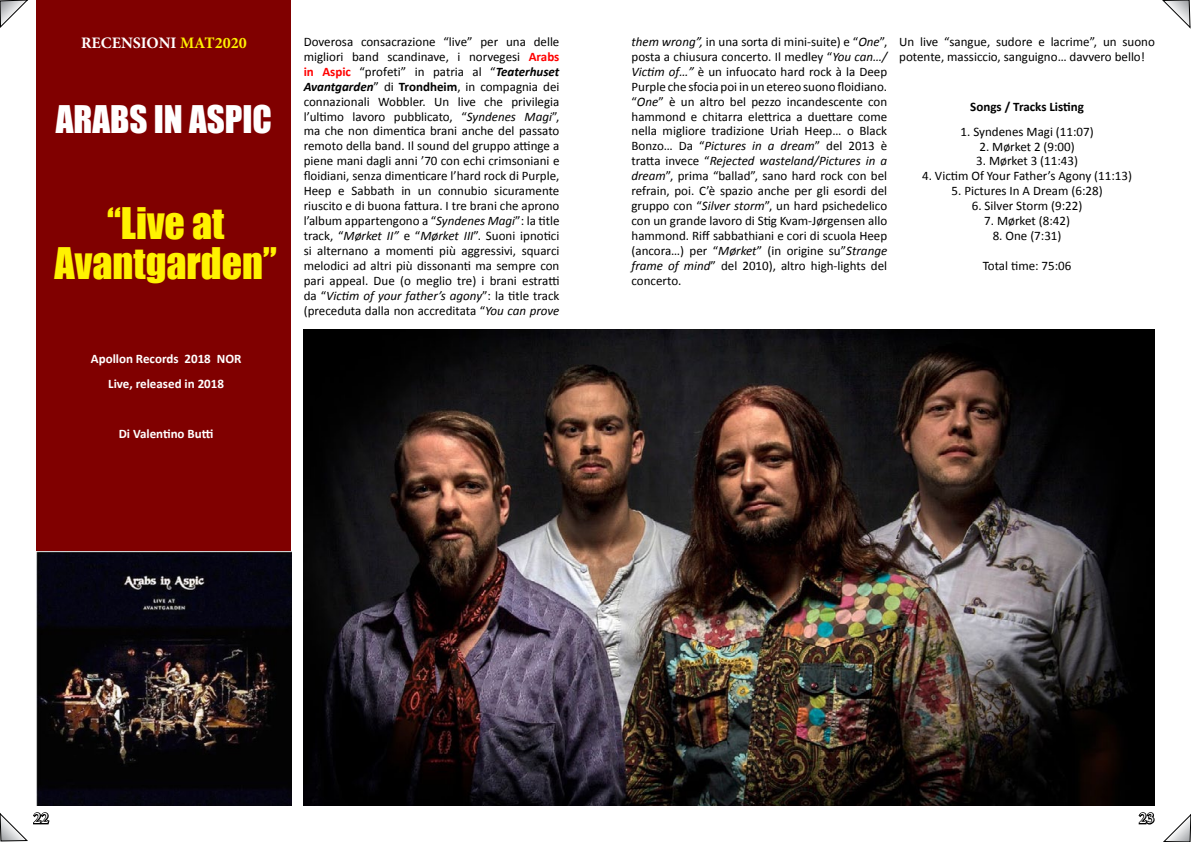
<style>
.page{position:relative;width:1191px;height:842px;background:#fff}
.page>*{position:absolute;margin:0;border:0;box-sizing:border-box;transform-origin:0 0}
.t1{font:40px/40px "Impact";color:#fff200;text-align:center}
.t2{font:35px "Impact";color:#fff}
.t3{font:700 16px "Minion Pro";color:#fff}
.t4{font:16px "Minion Pro";color:#fff}
.t5{font:13px/14.9px "Calibri";color:#000;text-align:justify}
.t6{font:700 13px/24.9px "Calibri";color:#fff;text-align:center}
.t7{font:700 13px "Calibri";color:#000}
.s1{color:#fff200}
.s2{font-weight:700;color:#f00}
.s3{font-weight:700;font-style:italic}
.s4{font-weight:700}
.s5{font-style:italic}
</style>
<div class="page">
<div style="left:36px;top:0;width:255px;height:588px;background:#800000"></div>
<img style="left:36px;top:551px;width:255px;height:255px">
<img style="left:303px;top:330px;width:851px;height:476px">
<svg style="left:1138px;top:812px;width:17px;height:13px"></svg>
<svg style="left:1163px;top:814px;width:28px;height:28px"></svg>
<svg style="left:1162px;top:0;width:29px;height:29px"></svg>
<svg style="left:0;top:812px;width:50px;height:30px"></svg>
<svg style="left:0;top:0;width:28px;height:28px"></svg>
<p class="t3" style="left:81px;top:31px;width:167px">RECENSIONI <span class="s1">MAT2020</span></p>
<h2 class="t2" style="left:56px;top:92px;width:218px">ARABS IN ASPIC</h2>
<h1 class="t1" style="left:55px;top:202px;width:224px">“Live at<br>Avantgarden”</h1>
<p class="t6" style="left:91px;top:346px;width:152px">Apollon Records 2018 NOR<br>Live, released in 2018</p>
<p class="t6" style="left:119px;top:421px;width:96px">Di Valentino Butti</p>
<p class="t5" style="left:304px;top:34px;width:257px">Doverosa consacrazione “live” per una delle migliori band scandinave, i norvegesi <span class="s2">Arabs in Aspic</span> “profeti” in patria al “<span class="s3">Teaterhuset Avantgarden</span>” di <span class="s4">Trondheim</span>, in compagnia dei connazionali Wobbler. Un live che privilegia l’ultimo lavoro pubblicato, “<span class="s5">Syndenes Magi</span>”, ma che non dimentica brani anche del passato remoto della band. Il sound del gruppo attinge a piene mani dagli anni ’70 con echi crimsoniani e floidiani, senza dimenticare l’hard rock di Purple, Heep e Sabbath in un connubio sicuramente riuscito e di buona fattura. I tre brani che aprono l’album appartengono a “<span class="s5">Syndenes Magi</span>”: la title track, “<span class="s5">Mørket II”</span> e “<span class="s5">Mørket III</span>”. Suoni ipnotici si alternano a momenti più aggressivi, squarci melodici ad altri più dissonanti ma sempre con pari appeal. Due (o meglio tre) i brani estratti da “<span class="s5">Victim of your father’s agony</span>”: la title track (preceduta dalla non accreditata “<span class="s5">You can prove</span></p>
<p class="t5" style="left:631px;top:34px;width:257px"><span class="s5">them wrong”,</span> in una sorta di mini-suite) e “<span class="s5">One</span>”, posta a chiusura concerto. Il medley “<span class="s5">You can…/ Victim of…”</span> è un infuocato hard rock à la Deep Purple che sfocia poi in un etereo suono floidiano. “<span class="s5">One</span>” è un altro bel pezzo incandescente con hammond e chitarra elettrica a duettare come nella migliore tradizione Uriah Heep… o Black Bonzo… Da “<span class="s5">Pictures in a dream</span>” del 2013 è tratta invece “<span class="s5">Rejected wasteland/Pictures in a dream</span>”, prima “ballad”, sano hard rock con bel refrain, poi. C’è spazio anche per gli esordi del gruppo con “<span class="s5">Silver storm</span>”, un hard psichedelico con un grande lavoro di Stig Kvam-Jørgensen allo hammond. Riff sabbathiani e cori di scuola Heep (ancora…) per “<span class="s5">Mørket</span>” (in origine su”<span class="s5">Strange frame of mind</span>” del 2010), altro high-lights del concerto.</p>
<p class="t5" style="left:899px;top:34px;width:257px">Un live “sangue, sudore e lacrime”, un suono potente, massiccio, sanguigno… davvero bello!</p>
<p class="t7" style="left:970px;top:98px;width:115px">Songs / Tracks Listing</p>
<p class="t5" style="left:960px;top:124px;width:135px">1. Syndenes Magi (11:07)</p>
<p class="t5" style="left:979px;top:139px;width:97px">2. Mørket 2 (9:00)</p>
<p class="t5" style="left:976px;top:154px;width:103px">3. Mørket 3 (11:43)</p>
<p class="t5" style="left:922px;top:169px;width:211px">4. Victim Of Your Father’s Agony (11:13)</p>
<p class="t5" style="left:951px;top:184px;width:153px">5. Pictures In A Dream (6:28)</p>
<p class="t5" style="left:971px;top:199px;width:112px">6. Silver Storm (9:22)</p>
<p class="t5" style="left:984px;top:214px;width:87px">7. Mørket (8:42)</p>
<p class="t5" style="left:992px;top:228px;width:70px">8. One (7:31)</p>
<p class="t5" style="left:982px;top:258px;width:90px">Total time: 75:06</p>
<p class="t4" style="left:34px;top:807px;width:17px">22</p>
<p class="t4" style="left:1139px;top:807px;width:17px">23</p>
</div>
